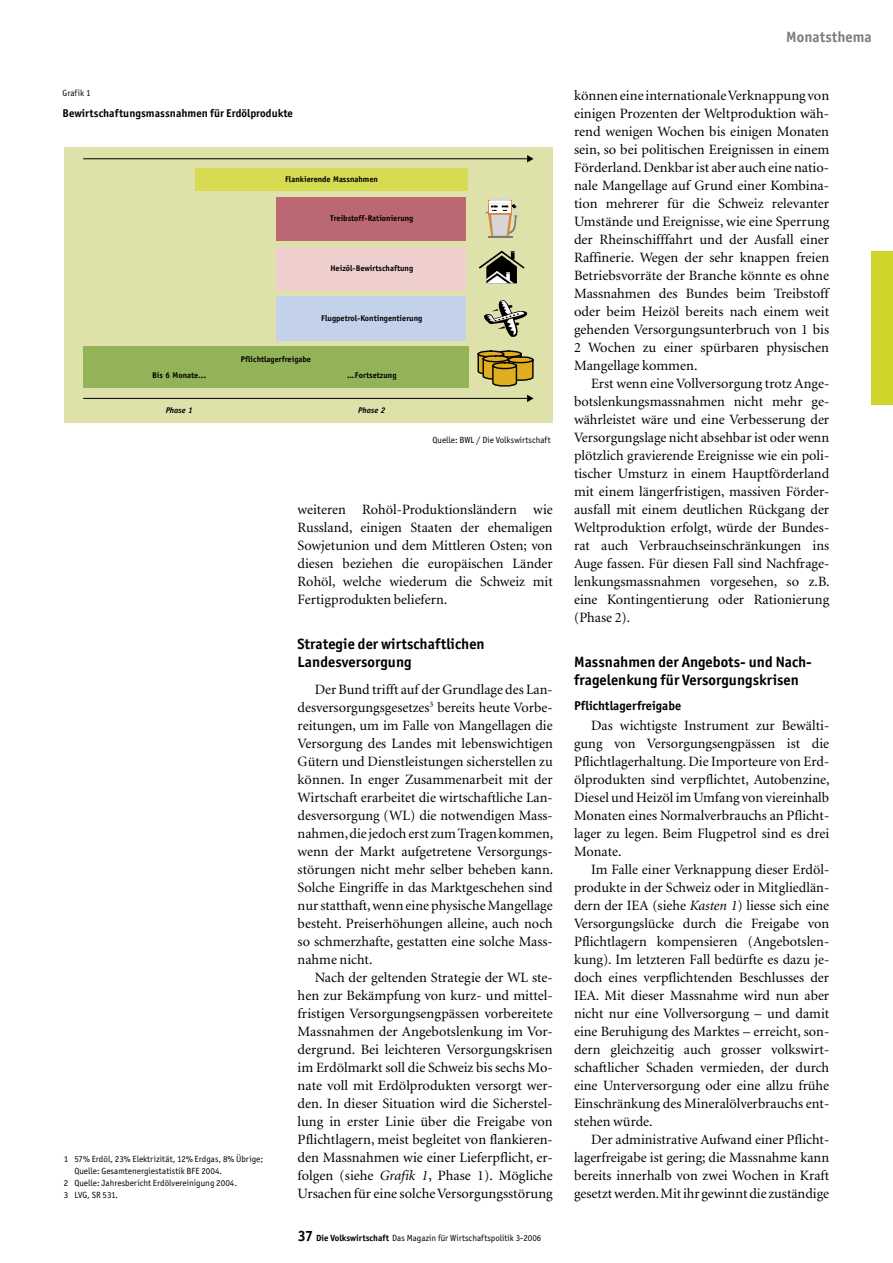
<style>
.page{position:relative;width:893px;height:1263px;background:#fff}
.page>*{position:absolute;margin:0;border:0;box-sizing:border-box;transform-origin:0 0}
._04_Zwischentitel_1{font:700 15px/18px "Officina San ITC";letter-spacing:.005em;color:#000}
.Rubriktitel_rechts{font:700 15px "Officina San ITC";letter-spacing:.005em;color:#7c7c7c}
._03_Grundschrift{font:14.25px/18px "Minion";color:#000;text-align:justify}
._05_Zwischentitel_2{font:700 12.75px "Officina San ITC";letter-spacing:.005em;color:#000}
._07a_Legende_Bold{font:700 11.25px "Officina San ITC";letter-spacing:.005em;color:#000}
._09_Fussnote{font:9px/12px "Officina San ITC";letter-spacing:.005em;color:#000}
._08_Abbildungen{font:9px "Officina San ITC";color:#000}
.t1{font:700 8.25px "Officina Sans";color:#000}
.t2{font:italic 700 8.25px "Officina Sans";color:#000}
.s1{font-style:italic}
.s2{font-weight:700;font-size:15px}
.s3{font-weight:700}
</style>
<div class="page">
<div style="left:872px;top:252px;width:21px;height:153px;background:#cdd52b"></div>
<div style="left:64px;top:147px;width:488px;height:275px;background:#dee2aa"></div>
<svg style="left:477px;top:350px;width:57px;height:37px"></svg>
<svg style="left:484px;top:300px;width:43px;height:37px"></svg>
<div style="left:196px;top:168px;width:272px;height:23px;background:#d6db52"></div>
<div style="left:83px;top:346px;width:386px;height:42px;background:#93b359"></div>
<div style="left:276px;top:296px;width:190px;height:44px;background:#c3d1eb"></div>
<div style="left:276px;top:197px;width:190px;height:44px;background:#bc6872"></div>
<div style="left:276px;top:247px;width:190px;height:43px;background:#efcfce"></div>
<hr style="left:83px;top:398px;width:445px;height:1px;background:#000">
<svg style="left:527px;top:395px;width:7px;height:7px"></svg>
<hr style="left:83px;top:158px;width:445px;height:1px;background:#000">
<svg style="left:527px;top:155px;width:7px;height:8px"></svg>
<svg style="left:485px;top:203px;width:32px;height:34px"></svg>
<hr style="left:488px;top:236px;width:24px;height:2px;background:#7c7c7c">
<hr style="left:490px;top:198px;width:20px;height:4px;background:#d6d6d6">
<hr style="left:489px;top:201px;width:22px;height:3px;background:#fff">
<svg style="left:479px;top:251px;width:45px;height:32px"></svg>
<p class="_08_Abbildungen" style="left:63px;top:87px;width:30px">Grafik 1</p>
<p class="_07a_Legende_Bold" style="left:63px;top:106px;width:232px">Bewirtschaftungsmassnahmen für Erdölprodukte</p>
<p class="t1" style="left:285px;top:174px;width:94px">Flankierende Massnahmen</p>
<p class="t1" style="left:330px;top:213px;width:85px">Treibstoff-Rationierung</p>
<p class="t1" style="left:330px;top:263px;width:84px">Heizöl-Bewirtschaftung</p>
<p class="t1" style="left:152px;top:370px;width:56px">Bis 6 Monate...</p>
<p class="t1" style="left:321px;top:313px;width:103px">Flugpetrol-Kontingentierung</p>
<p class="t1" style="left:241px;top:354px;width:72px">Pflichtlagerfreigabe</p>
<p class="t1" style="left:347px;top:370px;width:51px">...Fortsetzung</p>
<p class="t2" style="left:166px;top:405px;width:29px">Phase 1</p>
<p class="t2" style="left:358px;top:405px;width:29px">Phase 2</p>
<p class="_08_Abbildungen" style="left:433px;top:435px;width:120px">Quelle: BWL / Die Volkswirtschaft</p>
<p class="_09_Fussnote" style="left:74px;top:1152px;width:190px;text-indent:-11px">1 57% Erdöl, 23% Elektrizität, 12% Erdgas, 8% Übrige;<br>Quelle: Gesamtenergiestatistik BFE 2004.</p>
<p class="_09_Fussnote" style="left:64px;top:1176px;width:175px">2 Quelle: Jahresbericht Erdölvereinigung 2004.</p>
<p class="_09_Fussnote" style="left:64px;top:1188px;width:56px">3 LVG, SR 531.</p>
<p class="_03_Grundschrift" style="left:298px;top:500px;width:257px">weiteren Rohöl-Produktionsländern wie Russland, einigen Staaten der ehemaligen Sowjetunion und dem Mittleren Osten; von diesen beziehen die europäischen Länder Rohöl, welche wiederum die Schweiz mit Fertigprodukten beliefern.</p>
<p class="_04_Zwischentitel_1" style="left:298px;top:634px;width:188px">Strategie der wirtschaftlichen<br>Landesversorgung</p>
<p class="_03_Grundschrift" style="left:298px;top:680px;width:257px;text-indent:17px">Der Bund trifft auf der Grundlage des Lan&shy;desversorgungsgesetzes<sup>3</sup> bereits heute Vorbe&shy;reitungen, um im Falle von Mangellagen die Versorgung des Landes mit lebenswichtigen Gütern und Dienstleistungen sicherstellen zu können. In enger Zusammenarbeit mit der Wirtschaft erarbeitet die wirtschaftliche Lan&shy;desversorgung (WL) die notwendigen Mass&shy;nahmen, die jedoch erst zum Tragen kommen, wenn der Markt aufgetretene Versorgungs&shy;störungen nicht mehr selber beheben kann.<br>Solche Eingriffe in das Marktgeschehen sind nur statthaft, wenn eine physische Mangellage besteht. Preiserhöhungen alleine, auch noch so schmerzhafte, gestatten eine solche Mass&shy;nahme nicht.</p>
<p class="_03_Grundschrift" style="left:298px;top:968px;width:257px;text-indent:17px">Nach der geltenden Strategie der WL ste&shy;hen zur Bekämpfung von kurz- und mittel&shy;fristigen Versorgungsengpässen vorbereitete Massnahmen der Angebotslenkung im Vor&shy;dergrund. Bei leichteren Versorgungskrisen im Erdölmarkt soll die Schweiz bis sechs Mo&shy;nate voll mit Erdölprodukten versorgt wer&shy;den. In dieser Situation wird die Sicherstel&shy;lung in erster Linie über die Freigabe von Pflichtlagern, meist begleitet von flankieren&shy;den Massnahmen wie einer Lieferpflicht, er&shy;folgen (siehe <span class="s1">Grafik 1</span>, Phase 1). Mögliche Ursachen für eine solche Versorgungsstörung</p>
<p class="_09_Fussnote" style="left:298px;top:1232px;width:245px"><span class="s2">37</span> <span class="s3">Die Volkswirtschaft</span> Das Magazin für Wirtschaftspolitik 3-2006</p>
<p class="Rubriktitel_rechts" style="left:786px;top:27px;width:87px">Monatsthema</p>
<p class="_03_Grundschrift" style="left:574px;top:86px;width:257px">können eine internationale Verknappung von einigen Prozenten der Weltproduktion wäh&shy;rend wenigen Wochen bis einigen Monaten sein, so bei politischen Ereignissen in einem Förderland. Denkbar ist aber auch eine natio&shy;nale Mangellage auf Grund einer Kombina&shy;tion mehrerer für die Schweiz relevanter Umstände und Ereignisse, wie eine Sperrung der Rheinschifffahrt und der Ausfall einer Raffinerie. Wegen der sehr knappen freien Betriebsvorräte der Branche könnte es ohne Massnahmen des Bundes beim Treibstoff oder beim Heizöl bereits nach einem weit gehenden Versorgungsunterbruch von 1 bis 2 Wochen zu einer spürbaren physischen Mangellage kommen.</p>
<p class="_03_Grundschrift" style="left:574px;top:374px;width:257px;text-indent:17px">Erst wenn eine Vollversorgung trotz Ange&shy;botslenkungsmassnahmen nicht mehr ge&shy;währleistet wäre und eine Verbesserung der Versorgungslage nicht absehbar ist oder wenn plötzlich gravierende Ereignisse wie ein poli&shy;tischer Umsturz in einem Hauptförderland mit einem längerfristigen, massiven Förder&shy;ausfall mit einem deutlichen Rückgang der Weltproduktion erfolgt, würde der Bundes&shy;rat auch Verbrauchseinschränkungen ins Auge fassen. Für diesen Fall sind Nachfrage&shy;lenkungsmassnahmen vorgesehen, so z.B. eine Kontingentierung oder Rationierung (Phase 2).</p>
<p class="_04_Zwischentitel_1" style="left:574px;top:652px;width:239px">Massnahmen der Angebots- und Nach&shy;fragelenkung für Versorgungskrisen</p>
<p class="_05_Zwischentitel_2" style="left:574px;top:698px;width:109px">Pflichtlagerfreigabe</p>
<p class="_03_Grundschrift" style="left:574px;top:716px;width:257px;text-indent:17px">Das wichtigste Instrument zur Bewälti&shy;gung von Versorgungsengpässen ist die Pflichtlagerhaltung. Die Importeure von Erd&shy;ölprodukten sind verpflichtet, Autobenzine, Diesel und Heizöl im Umfang von viereinhalb Monaten eines Normalverbrauchs an Pflicht&shy;lager zu legen. Beim Flugpetrol sind es drei Monate.</p>
<p class="_03_Grundschrift" style="left:574px;top:860px;width:257px;text-indent:17px">Im Falle einer Verknappung dieser Erdöl&shy;produkte in der Schweiz oder in Mitgliedlän&shy;dern der IEA (siehe <span class="s1">Kasten 1</span>) liesse sich eine Versorgungslücke durch die Freigabe von Pflichtlagern kompensieren (Angebotslen&shy;kung). Im letzteren Fall bedürfte es dazu je&shy;doch eines verpflichtenden Beschlusses der IEA. Mit dieser Massnahme wird nun aber nicht nur eine Vollversorgung – und damit eine Beruhigung des Marktes – erreicht, son&shy;dern gleichzeitig auch grosser volkswirt&shy;schaftlicher Schaden vermieden, der durch eine Unterversorgung oder eine allzu frühe Einschränkung des Mineralölverbrauchs ent&shy;stehen würde.</p>
<p class="_03_Grundschrift" style="left:574px;top:1130px;width:257px;text-indent:17px">Der administrative Aufwand einer Pflicht&shy;lagerfreigabe ist gering; die Massnahme kann bereits innerhalb von zwei Wochen in Kraft gesetzt werden. Mit ihr gewinnt die zuständige</p>
</div>
